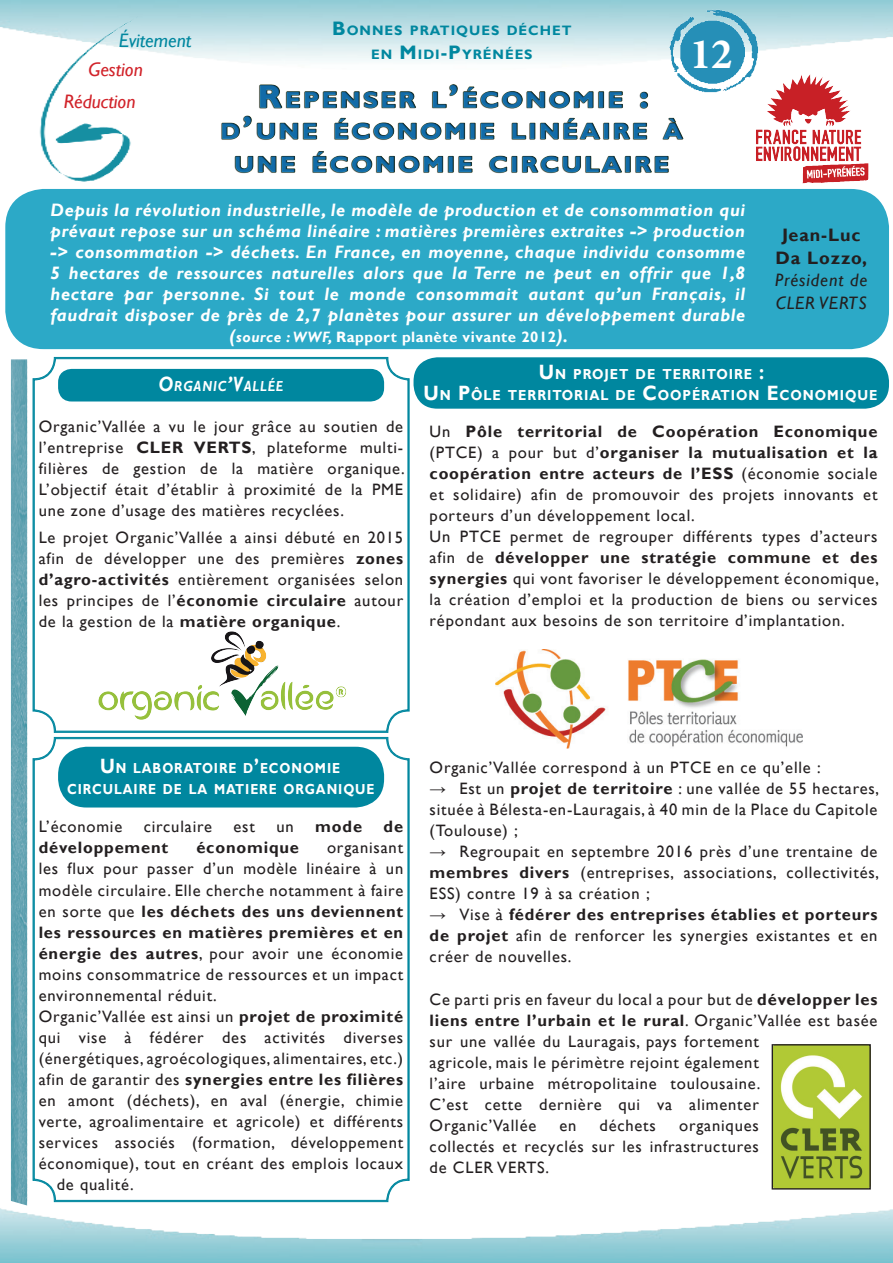
<style>
.page{position:relative;width:893px;height:1263px;background:#fff}
.page>*{position:absolute;margin:0;border:0;box-sizing:border-box;transform-origin:0 0}
.t1{font:700 43.5px "Minion Pro";color:#fff}
.t2{font:italic 19.5px/32.2px "Gill Sans";color:#d1232a}
.t3{font:italic 19.5px "Gill Sans";color:#00879f}
.t4{font:italic 700 18px/21px "Gill Sans";letter-spacing:.035em;color:#fff;text-align:justify}
.t5{font:italic 18px/22.5px "Gill Sans";letter-spacing:.05em;color:#231f20}
.t6{font:700 18px/22.5px "Gill Sans";letter-spacing:.05em;color:#231f20;text-align:center}
.t7{font:16.5px/21px "Gill Sans";letter-spacing:.05em;color:#231f20;text-align:justify}
.t8{font:700 16.5px "Gill Sans";letter-spacing:.05em;color:#231f20}
.t9{font:700 15px "Gill Sans";letter-spacing:.035em;color:#fff}
.t10{font:700 14.55px/21px "Gill Sans";letter-spacing:.07em;color:#fff;text-align:center;scale:.9 1}
.t11{font:700 14.55px/21px "Gill Sans";letter-spacing:.07em;color:#fff;text-align:center;scale:.87 1}
.t12{font:italic 700 14.55px "Gill Sans";letter-spacing:.07em;color:#fff;scale:.87 1}
.t13{font:700 13.65px/24px "Gill Sans";letter-spacing:.07em;color:#00879f;text-align:center}
.s1{font-size:19.5px}
.s2{font-style:italic;font-size:18px}
.s3{font-style:italic}
.s4{font-size:20.7px}
.s5{font-weight:700}
.s6{font-weight:400}
.s7{font-family:"Arial"}
</style>
<div class="page">
<svg style="left:33px;top:358px;width:376px;height:374px"></svg>
<div style="left:5px;top:189px;width:884px;height:160px;background:#2ca9c7;border-radius:38px"></div>
<img style="left:0;top:1109px;width:893px;height:154px">
<img style="left:11px;top:359px;width:16px;height:846px">
<div style="left:58px;top:369px;width:326px;height:32px;background:#00879f;border-radius:14px"></div>
<svg style="left:33px;top:740px;width:376px;height:461px"></svg>
<div style="left:414px;top:357px;width:475px;height:52px;background:#00879f;border-radius:24px"></div>
<img style="left:0;top:0;width:261px;height:242px">
<img style="left:667px;top:4px;width:93px;height:84px">
<img style="left:752px;top:69px;width:117px;height:115px">
<img style="left:163px;top:83px;width:568px;height:100px">
<div style="left:58px;top:747px;width:326px;height:60px;background:#00879f;border-radius:28px"></div>
<img style="left:496px;top:650px;width:307px;height:99px">
<img style="left:95px;top:631px;width:253px;height:90px">
<img style="left:774px;top:1046px;width:95px;height:141px">
<div style="left:772px;top:1044px;width:99px;height:145px;border:1px solid #231f20"></div>
<p class="t3" style="left:119px;top:29px;width:74px">Évitement</p>
<p class="t2" style="left:64px;top:54px;width:81px;text-indent:25px">Gestion<br>Réduction</p>
<p class="t13" style="left:332px;top:19px;width:241px"><span class="s1">B</span>ONNES PRATIQUES DÉCHET<br>EN <span class="s1">M</span>IDI<span class="s1">-P</span>YRÉNÉES</p>
<h1 class="t1" style="left:690px;top:23px;width:45px">12</h1>
<p class="t4" style="left:51px;top:200px;width:696px">Depuis la révolution industrielle, le modèle de production et de consommation qui prévaut repose sur un schéma linéaire : matières premières extraites -&gt; production -&gt; consommation -&gt; déchets. En France, en moyenne, chaque individu consomme 5 hectares de ressources naturelles alors que la Terre ne peut en offrir que 1,8 hectare par personne. Si tout le monde consommait autant qu’un Français, il faudrait disposer de près de 2,7 planètes pour assurer un développement durable</p>
<p class="t9" style="left:229px;top:328px;width:340px"><span class="s2">(</span><span class="s3">source : WWF,</span> Rapport planète vivante 2012<span class="s2">).</span></p>
<p class="t6" style="left:775px;top:224px;width:93px">Jean-Luc<br>Da Lozzo,</p>
<p class="t5" style="left:775px;top:269px;width:94px">Président de<br>CLER VERTS</p>
<p class="t12" style="left:158px;top:378px;width:145px"><span class="s4">O</span>RGANIC<span class="s4">’V</span>ALLÉE</p>
<p class="t7" style="left:39px;top:416px;width:368px">Organic’Vallée a vu le jour grâce au soutien de l’entreprise <span class="s5">CLER VERTS</span>, plateforme multi&shy;filières de gestion de la matière organique.<br>L’objectif était d’établir à proximité de la PME une zone d’usage des matières recyclées.</p>
<p class="t7" style="left:39px;top:527px;width:366px">Le projet Organic’Vallée a ainsi débuté en 2015 afin de développer une des premières <span class="s5">zones d’agro-activités</span> entièrement organisées selon les principes de l’<span class="s5">économie circulaire</span> autour de la gestion de la <span class="s5">matière organique</span>.</p>
<p class="t10" style="left:424px;top:364px;width:506px"><span class="s4">U</span> N PROJET DE TERRITOIRE <span class="s4">:<br>U</span> N <span class="s4">P</span>ÔLE TERRITORIAL DE <span class="s4">C</span>OOPÉRATION <span class="s4">E</span>CONOMIQUE</p>
<p class="t7" style="left:430px;top:421px;width:451px;text-align:left">Un <span class="s5">Pôle territorial de Coopération Economique </span>(PTCE) a pour but d’<span class="s5">organiser la mutualisation et la coopération entre acteurs de l’ESS</span> (économie sociale et solidaire) afin de promouvoir des projets innovants et porteurs d’un développement local.<br>Un PTCE permet de regrouper différents types d’acteurs afin de <span class="s5">développer une stratégie commune et des synergies</span> qui vont favoriser le développement économique, la création d’emploi et la production de biens ou services répondant aux besoins de son territoire d’implantation.</p>
<p class="t11" style="left:67px;top:758px;width:355px"><span class="s4">U</span> N LABORATOIRE D<span class="s4">’</span>ECONOMIE<br>CIRCULAIRE DE LA MATIERE ORGANIQUE</p>
<p class="t7" style="left:39px;top:817px;width:85px">L’économie</p>
<p class="t7" style="left:144px;top:817px;width:70px">circulaire</p>
<p class="t7" style="left:234px;top:817px;width:23px">est</p>
<p class="t7" style="left:276px;top:817px;width:19px">un</p>
<p class="t8" style="left:315px;top:817px;width:48px">mode</p>
<p class="t8" style="left:384px;top:817px;width:21px">de</p>
<p class="t8" style="left:39px;top:838px;width:131px">développement</p>
<p class="t8" style="left:196px;top:838px;width:104px">économique</p>
<p class="t7" style="left:327px;top:838px;width:78px">organisant</p>
<p class="t7" style="left:39px;top:859px;width:366px">les flux pour passer d’un modèle linéaire à un</p>
<p class="t7" style="left:39px;top:880px;width:366px">modèle circulaire. Elle cherche notamment à faire</p>
<p class="t8" style="left:39px;top:901px;width:366px"><span class="s6">en sorte que</span> les déchets des uns deviennent</p>
<p class="t8" style="left:39px;top:922px;width:366px">les ressources en matières premières et en</p>
<p class="t7" style="left:39px;top:943px;width:366px"><span class="s5">énergie des autres</span>, pour avoir une économie</p>
<p class="t7" style="left:39px;top:964px;width:366px">moins consommatrice de ressources et un impact</p>
<p class="t7" style="left:39px;top:985px;width:179px">environnemental réduit.</p>
<p class="t7" style="left:39px;top:1006px;width:366px">Organic’Vallée est ainsi un <span class="s5">projet de proximité</span></p>
<p class="t7" style="left:39px;top:1027px;width:366px">qui vise à fédérer des activités diverses</p>
<p class="t7" style="left:39px;top:1048px;width:366px">(énergétiques, agroécologiques, alimentaires, etc.)</p>
<p class="t8" style="left:39px;top:1069px;width:366px"><span class="s6">afin de garantir des</span> synergies entre les filières</p>
<p class="t7" style="left:39px;top:1090px;width:366px">en amont (déchets), en aval (énergie, chimie</p>
<p class="t7" style="left:39px;top:1111px;width:366px">verte, agroalimentaire et agricole) et différents</p>
<p class="t7" style="left:39px;top:1132px;width:366px">services associés (formation, développement</p>
<p class="t7" style="left:39px;top:1153px;width:366px">économique), tout en créant des emplois locaux</p>
<p class="t7" style="left:57px;top:1174px;width:78px">de qualité.</p>
<p class="t7" style="left:430px;top:757px;width:393px">Organic’Vallée correspond à un PTCE en ce qu’elle :</p>
<p class="t7" style="left:430px;top:778px;width:451px"><span class="s7">→</span> Est un <span class="s5">projet de territoire</span> : une vallée de 55 hectares, située à Bélesta-en-Lauragais, à 40 min de la Place du Capitole (Toulouse) ;</p>
<p class="t7" style="left:430px;top:841px;width:451px"><span class="s7">→</span> Regroupait en septembre 2016 près d’une trentaine de <span class="s5">membres divers</span> (entreprises, associations, collectivités, ESS) contre 19 à sa création ;</p>
<p class="t7" style="left:430px;top:904px;width:449px"><span class="s7">→</span> Vise à <span class="s5">fédérer des entreprises établies et porteurs de projet</span> afin de renforcer les synergies existantes et en créer de nouvelles.</p>
<p class="t7" style="left:430px;top:989px;width:449px;text-align:left">Ce parti pris en faveur du local a pour but de <span class="s5">développer les liens entre l’urbain et le rural</span>. Organic’Vallée est basée sur une vallée du Lauragais, pays fortement<br>agricole, mais le périmètre rejoint également<br>l’aire urbaine métropolitaine toulousaine.<br>C’est cette dernière qui va alimenter<br>Organic’Vallée</p>
<p class="t7" style="left:559px;top:1115px;width:18px">en</p>
<p class="t7" style="left:599px;top:1115px;width:58px">déchets</p>
<p class="t7" style="left:430px;top:1115px;width:331px;text-indent:249px">organiques collectés et recyclés sur les infrastructures de CLER VERTS.</p>
</div>
